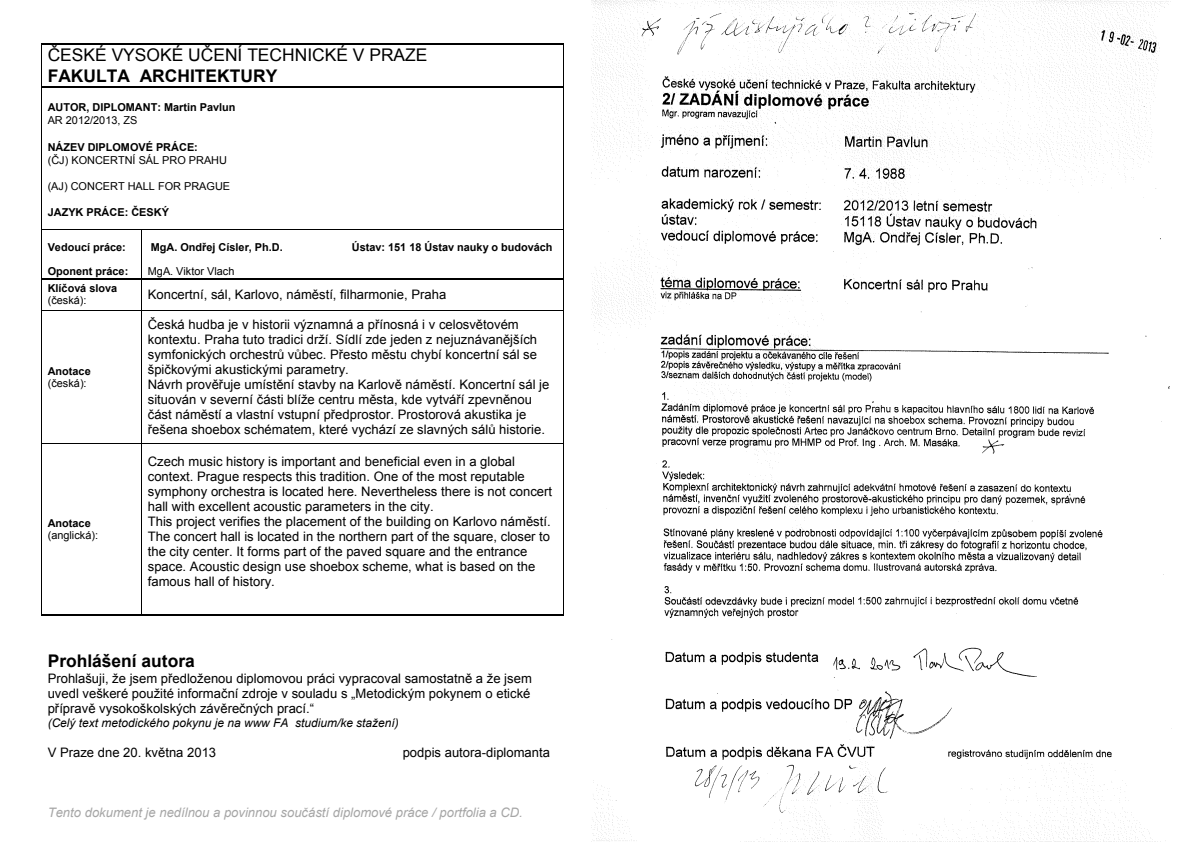
<style>
.page{position:relative;width:1191px;height:842px;background:#fff}
.page>*{position:absolute;margin:0;border:0;box-sizing:border-box;transform-origin:0 0}
.t1{font:17.4px/20.1px "Arial";color:#000}
.t2{font:700 17.4px "Arial";color:#000}
.t3{font:13.1px/15px "Arial";color:#000;text-align:justify}
.t4{font:13.1px/15px "Arial";color:#000}
.t5{font:italic 13.1px "Arial";color:#a6a6a6}
.t6{font:italic 11.9px "Arial";color:#000}
.t7{font:700 10.9px/23.9px "Arial";color:#000}
.t8{font:700 10.9px/13.1px "Arial";color:#000}
.t9{font:10.9px/11.9px "Arial";color:#000}
.t10{font:10.9px/13.1px "Arial";color:#000}
.s1{font-weight:700}
.s2{font-weight:400}
.s3{font-style:inherit}
</style>
<div class="page">
<hr style="left:42px;top:87px;width:521px;height:1px;background:#000">
<hr style="left:42px;top:86px;width:521px;height:1px;background:#000">
<hr style="left:42px;top:43px;width:521px;height:1px;background:#000">
<hr style="left:42px;top:44px;width:521px;height:1px;background:#000">
<hr style="left:42px;top:45px;width:1px;height:184px;background:#000">
<hr style="left:563px;top:45px;width:1px;height:184px;background:#000">
<hr style="left:42px;top:229px;width:100px;height:1px;background:#000">
<hr style="left:142px;top:229px;width:421px;height:1px;background:#000">
<hr style="left:42px;top:230px;width:1px;height:48px;background:#000">
<hr style="left:142px;top:230px;width:1px;height:48px;background:#000">
<hr style="left:563px;top:230px;width:1px;height:48px;background:#000">
<hr style="left:42px;top:278px;width:100px;height:1px;background:#000">
<hr style="left:42px;top:279px;width:100px;height:1px;background:#000">
<hr style="left:143px;top:278px;width:420px;height:1px;background:#000">
<hr style="left:143px;top:279px;width:420px;height:1px;background:#000">
<hr style="left:42px;top:279px;width:1px;height:31px;background:#000">
<hr style="left:142px;top:279px;width:1px;height:31px;background:#000">
<hr style="left:563px;top:279px;width:1px;height:31px;background:#000">
<hr style="left:42px;top:310px;width:100px;height:1px;background:#000">
<hr style="left:142px;top:310px;width:421px;height:1px;background:#000">
<hr style="left:42px;top:310px;width:1px;height:133px;background:#000">
<hr style="left:142px;top:310px;width:1px;height:133px;background:#000">
<hr style="left:563px;top:310px;width:1px;height:133px;background:#000">
<hr style="left:42px;top:443px;width:100px;height:1px;background:#000">
<hr style="left:142px;top:443px;width:421px;height:1px;background:#000">
<hr style="left:42px;top:444px;width:1px;height:170px;background:#000">
<hr style="left:42px;top:615px;width:100px;height:1px;background:#000">
<hr style="left:42px;top:614px;width:100px;height:1px;background:#000">
<hr style="left:142px;top:444px;width:1px;height:170px;background:#000">
<hr style="left:143px;top:615px;width:420px;height:1px;background:#000">
<hr style="left:143px;top:614px;width:420px;height:1px;background:#000">
<hr style="left:563px;top:444px;width:1px;height:170px;background:#000">
<img style="left:592px;top:0;width:580px;height:842px">
<p class="t1" style="left:48px;top:45px;width:381px">ČESKÉ VYSOKÉ UČENÍ TECHNICKÉ V PRAZE<br><span class="s1">FAKULTA ARCHITEKTURY</span></p>
<p class="t8" style="left:48px;top:101px;width:189px">AUTOR, DIPLOMANT: Martin Pavlun<br><span class="s2">AR 2012/2013, ZS</span></p>
<p class="t10" style="left:48px;top:140px;width:181px"><span class="s1">NÁZEV DIPLOMOVÉ PRÁC</span><span class="s1">E:<br></span>(ČJ) KONCERTNÍ SÁL PRO PR<span class="s3">AHU</span></p>
<p class="t9" style="left:48px;top:180px;width:184px">(AJ) CONCERT HALL FOR PRAGUE</p>
<p class="t7" style="left:48px;top:200px;width:123px">JAZYK PRÁCE: ČESKÝ</p>
<p class="t7" style="left:48px;top:236px;width:82px">Vedoucí práce:<br>Oponent prác<span class="s3">e:</span></p>
<p class="t7" style="left:151px;top:236px;width:133px">MgA. Ondřej Císler, Ph.D.</p>
<p class="t7" style="left:352px;top:236px;width:202px">Ús<span class="s3">tav:</span> 151 18 Ústav nauky o budovách</p>
<p class="t9" style="left:148px;top:266px;width:88px">MgA. Viktor Vlach</p>
<p class="t7" style="left:48px;top:283px;width:71px;line-height:11.9px">Klíčová slova <span class="s2">(česká):</span></p>
<p class="t3" style="left:148px;top:287px;width:300px">Koncertní, sál, Karlovo, náměstí, filharmonie<span class="s3">, Praha</span></p>
<p class="t8" style="left:48px;top:365px;width:45px;line-height:11.9px">Anotace <span class="s2">(česká</span><span class="s2">):</span></p>
<p class="t9" style="left:48px;top:517px;width:52px"><span class="s1">Anotace </span>(anglick<span class="s3">á</span>):</p>
<p class="t3" style="left:148px;top:317px;width:403px;text-align:left">Česká hudba je v historii významná a přínosná i v <span class="s3">celos</span>větovém kontextu. Praha tuto tradici drží. Sídlí zde jeden z nejuznávanějších symfonických orchestrů vůbec. Přesto městu chybí koncertní sál se špičkovými akustickými parametry.<br>Návrh prověřuje umístění stavby na Karlově náměstí. Koncertní sál je situován <span class="s3">v</span> severní části blíže centru města, kde vytváří zpevněnou část náměstí a vlastní vstupní předprostor. Prostorová akustika je řešena shoebox schématem, které vychází ze slavných sálů <span class="s3">historie.</span></p>
<p class="t4" style="left:148px;top:454px;width:406px">Czech music history is important and beneficial even in a global context. Prague respects this tradition. One of the most reputable symphony orchestra is located here. Nevertheless there is not concert hall with excellent acoustic parameters in the city.<br>This project verifies the placement <span class="s3">of the building on Karlovo náměstí.<br></span>The concert hall is located in the northern part of the square, closer to the city center. It forms part of the paved square and the entrance space. Acoustic design use shoebox scheme, what is based on the famous hall of history.</p>
<p class="t2" style="left:48px;top:650px;width:149px">Prohlášení autora</p>
<p class="t3" style="left:48px;top:671px;width:485px">Prohlašuji, že jsem předloženou <span class="s3">diplomovou</span> práci vypracoval samostatně a že jsem uvedl veškeré použité informační zdroje v <span class="s3">souladu s</span> „Metodickým pokynem o etické přípravě vysokoškolských závěrečných prací.“</p>
<p class="t6" style="left:48px;top:715px;width:353px">(Celý text metodického pokynu je na www FA studium/ke stažení)</p>
<p class="t4" style="left:48px;top:745px;width:170px">V Praze dne 20. <span class="s3">květ</span>na 2013</p>
<p class="t4" style="left:403px;top:745px;width:149px">podpis autora-diplomanta</p>
<p class="t5" style="left:48px;top:804px;width:477px"><span class="s3">Tento do</span>kument je nedílnou <span class="s3">a</span> povinnou součástí diplomové práce <span class="s3">/ portfolia a CD.</span></p>
</div>
